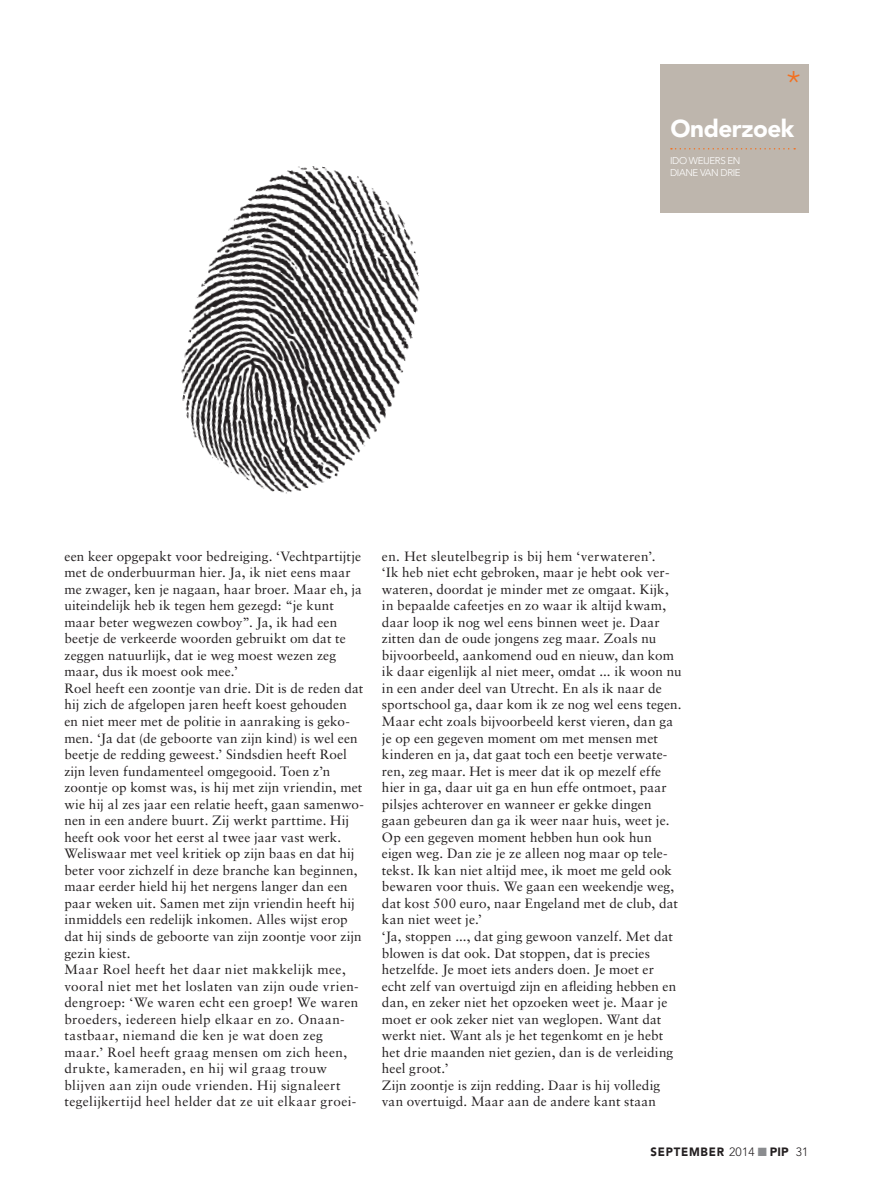
<style>
.page{position:relative;width:873px;height:1192px;background:#fff}
.page>*{position:absolute;margin:0;border:0;box-sizing:border-box;transform-origin:0 0}
.t1{font:300 32.55px "Avenir LT Std";color:#f37121}
.t2{font:900 24.3px "Avenir LT Std";letter-spacing:-.02em;color:#fff}
.t3{font:13.5px/16.5px "Sabon";letter-spacing:.01em;color:#231f20}
.t4{font:900 12px "Avenir LT Std";letter-spacing:.07em;color:#231f20;scale:.95 1}
.t5{font:300 9.75px/11.7px "Avenir LT Std";letter-spacing:-.04em;color:#fff}
.s1{font-weight:300}
.s2{color:#8a8c8f}
</style>
<div class="page">
<div style="left:660px;top:64px;width:149px;height:149px;background:#beb6ad"></div>
<svg style="left:671px;top:148px;width:124px;height:2px"></svg>
<img style="left:181px;top:166px;width:239px;height:328px">
<h1 class="t1" style="left:787px;top:64px;width:16px">*</h1>
<h2 class="t2" style="left:670px;top:114px;width:125px">Onderzoek</h2>
<p class="t5" style="left:670px;top:155px;width:72px">I DO WEIJ ERS EN<br>DIANE VAN DRIE</p>
<p class="t3" style="left:64px;top:547px;width:301px">een keer opgepakt voor bedreiging. ‘Vechtpartijtje met de onderbuurman hier. Ja, ik niet eens maar me zwager, ken je nagaan, haar broer. Maar eh, ja uiteindelijk heb ik tegen hem gezegd: “je kunt maar beter wegwezen cowboy”. Ja, ik had een beetje de verkeerde woorden gebruikt om dat te zeggen natuurlijk, dat ie weg moest wezen zeg maar, dus ik moest ook mee.’<br>Roel heeft een zoontje van drie. Dit is de reden dat hij zich de afgelopen jaren heeft koest gehouden<br>en niet meer met de politie in aanraking is geko&shy;men. ‘Ja dat (de geboorte van zijn kind) is wel een beetje de redding geweest.’ Sindsdien heeft Roel zijn leven fundamenteel omgegooid. Toen z’n zoontje op komst was, is hij met zijn vriendin, met wie hij al zes jaar een relatie heeft, gaan samenwo&shy;nen in een andere buurt. Zij werkt parttime. Hij heeft ook voor het eerst al twee jaar vast werk.<br>Weliswaar met veel kritiek op zijn baas en dat hij beter voor zichzelf in deze branche kan beginnen, maar eerder hield hij het nergens langer dan een paar weken uit. Samen met zijn vriendin heeft hij inmiddels een redelijk inkomen. Alles wijst erop dat hij sinds de geboorte van zijn zoontje voor zijn gezin kiest.<br>Maar Roel heeft het daar niet makkelijk mee, vooral niet met het loslaten van zijn oude vrien&shy;dengroep: ‘We waren echt een groep! We waren broeders, iedereen hielp elkaar en zo. Onaan&shy;tastbaar, niemand die ken je wat doen zeg maar.’ Roel heeft graag mensen om zich heen, drukte, kameraden, en hij wil graag trouw blijven aan zijn oude vrienden. Hij signaleert tegelijkertijd heel helder dat ze uit elkaar groei-</p>
<p class="t3" style="left:382px;top:548px;width:301px">en. Het sleutelbegrip is bij hem ‘verwateren’.<br>‘Ik heb niet echt gebroken, maar je hebt ook ver&shy;wateren, doordat je minder met ze omgaat. Kijk, in bepaalde cafeetjes en zo waar ik altijd kwam, daar loop ik nog wel eens binnen weet je. Daar zitten dan de oude jongens zeg maar. Zoals nu bijvoorbeeld, aankomend oud en nieuw, dan kom ik daar eigenlijk al niet meer, omdat ... ik woon nu in een ander deel van Utrecht. En als ik naar de sportschool ga, daar kom ik ze nog wel eens tegen.<br>Maar echt zoals bijvoorbeeld kerst vieren, dan ga je op een gegeven moment om met mensen met kinderen en ja, dat gaat toch een beetje verwate&shy;ren, zeg maar. Het is meer dat ik op mezelf effe hier in ga, daar uit ga en hun effe ontmoet, paar pilsjes achterover en wanneer er gekke dingen gaan gebeuren dan ga ik weer naar huis, weet je.<br>Op een gegeven moment hebben hun ook hun eigen weg. Dan zie je ze alleen nog maar op tele&shy;tekst. Ik kan niet altijd mee, ik moet me geld ook bewaren voor thuis. We gaan een weekendje weg, dat kost 500 euro, naar Engeland met de club, dat kan niet weet je.’<br>‘Ja, stoppen ..., dat ging gewoon vanzelf. Met dat blowen is dat ook. Dat stoppen, dat is precies hetzelfde. Je moet iets anders doen. Je moet er echt zelf van overtuigd zijn en afleiding hebben en dan, en zeker niet het opzoeken weet je. Maar je moet er ook zeker niet van weglopen. Want dat werkt niet. Want als je het tegenkomt en je hebt het drie maanden niet gezien, dan is de verleiding heel groot.’<br>Zijn zoontje is zijn redding. Daar is hij volledig van overtuigd. Maar aan de andere kant staan</p>
<p class="t4" style="left:650px;top:1144px;width:168px">september <span class="s1">2014</span> <span class="s2">■</span> PIP <span class="s1">31</span></p>
</div>
